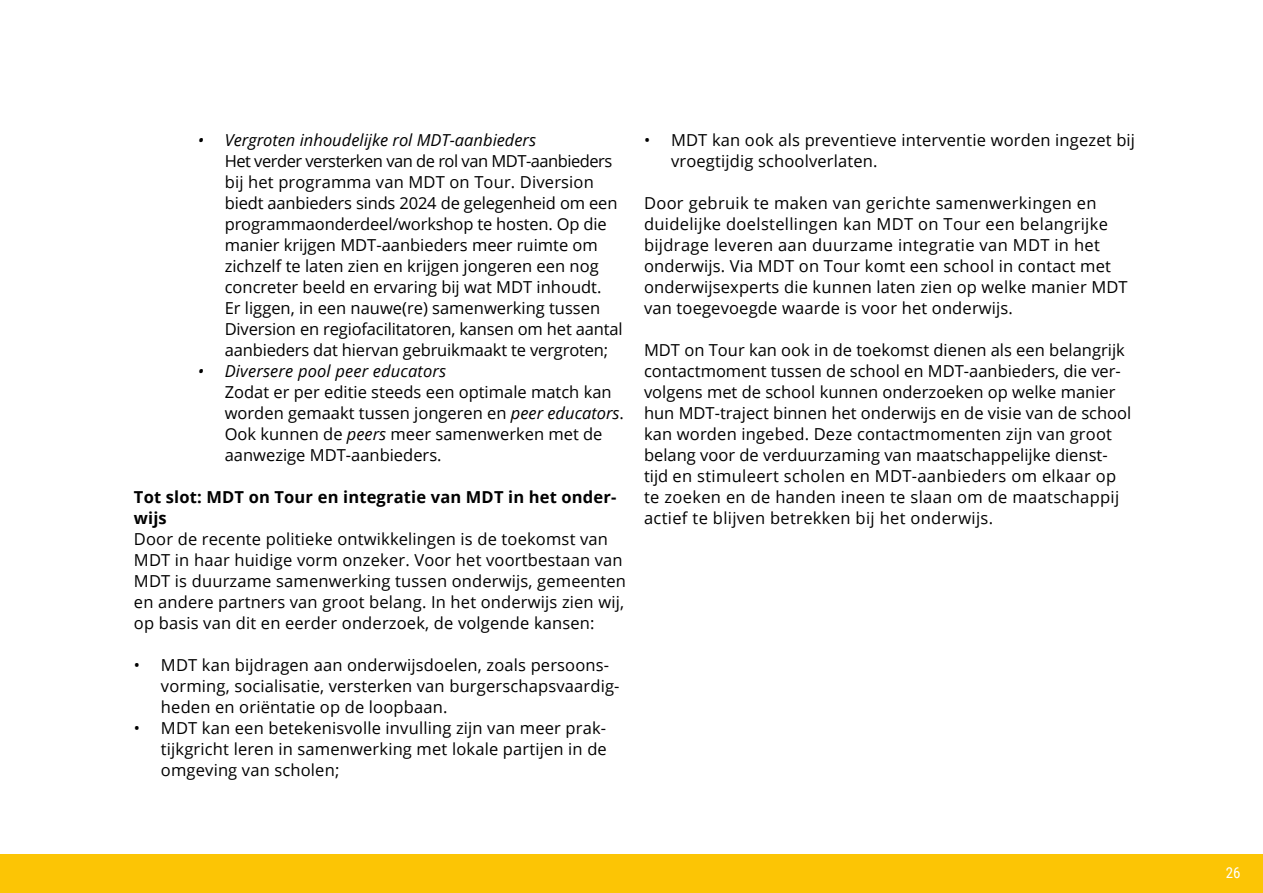
<style>
.page{position:relative;width:1263px;height:893px;background:#fff}
.page>*{position:absolute;margin:0;border:0;box-sizing:border-box;transform-origin:0 0}
.t1{font:16.5px/21px "Open Sans";letter-spacing:.01em;color:#000}
.t2{font:16.5px/21px "Open Sans";letter-spacing:-.01em;color:#000}
.t3{font:italic 16.5px "Open Sans";color:#000}
.t4{font:700 16.5px/21px "Open Sans";letter-spacing:.01em;color:#000}
.t5{font:15px "Roboto Condensed";color:#fff}
.s1{font-style:italic}
</style>
<div class="page">
<div style="left:0;top:854px;width:1263px;height:39px;background:#fcc505"></div>
<p class="t3" style="left:198px;top:129px;width:340px">• Vergroten inhoudelijke rol MDT-aanbieders</p>
<p class="t2" style="left:225px;top:150px;width:399px">Het verder versterken van de rol van MDT-aanbieders bij het programma van MDT on Tour. Diversion biedt aanbieders sinds 2024 de gelegenheid om een programmaonderdeel/workshop te hosten. Op die manier krijgen MDT-aanbieders meer ruimte om zichzelf te laten zien en krijgen jongeren een nog concreter beeld en ervaring bij wat MDT inhoudt.<br>Er liggen, in een nauwe(re) samenwerking tussen Diversion en regiofacilitatoren, kansen om het aantal aanbieders dat hiervan gebruikmaakt te vergroten;</p>
<p class="t3" style="left:198px;top:360px;width:250px">• Diversere pool peer educators</p>
<p class="t1" style="left:225px;top:381px;width:401px">Zodat er per editie steeds een optimale match kan worden gemaakt tussen jongeren en <span class="s1">peer educators</span>.<br>Ook kunnen de <span class="s1">peers</span> meer samenwerken met de aanwezige MDT-aanbieders.</p>
<p class="t4" style="left:134px;top:486px;width:484px">Tot slot: MDT on Tour en integratie van MDT in het onder&shy;wijs</p>
<p class="t1" style="left:134px;top:528px;width:494px">Door de recente politieke ontwikkelingen is de toekomst van MDT in haar huidige vorm onzeker. Voor het voortbestaan van MDT is duurzame samenwerking tussen onderwijs, gemeenten en andere partners van groot belang. In het onderwijs zien wij, op basis van dit en eerder onderzoek, de volgende kansen:</p>
<p class="t1" style="left:161px;top:654px;width:460px;text-indent:-27px">• MDT kan bijdragen aan onderwijsdoelen, zoals persoons&shy;vorming, socialisatie, versterken van burgerschapsvaardig&shy;heden en oriëntatie op de loopbaan.</p>
<p class="t1" style="left:161px;top:717px;width:447px;text-align:justify;text-indent:-27px">• MDT kan een betekenisvolle invulling zijn van meer prak&shy;tijkgricht leren in samenwerking met lokale partijen in de omgeving van scholen;</p>
<p class="t1" style="left:671px;top:129px;width:466px;text-indent:-27px">• MDT kan ook als preventieve interventie worden ingezet bij vroegtijdig schoolverlaten.</p>
<p class="t1" style="left:644px;top:192px;width:485px">Door gebruik te maken van gerichte samenwerkingen en duidelijke doelstellingen kan MDT on Tour een belangrijke bijdrage leveren aan duurzame integratie van MDT in het onderwijs. Via MDT on Tour komt een school in contact met onderwijsexperts die kunnen laten zien op welke manier MDT van toegevoegde waarde is voor het onderwijs.</p>
<p class="t1" style="left:644px;top:339px;width:489px">MDT on Tour kan ook in de toekomst dienen als een belangrijk contactmoment tussen de school en MDT-aanbieders, die ver&shy;volgens met de school kunnen onderzoeken op welke manier hun MDT-traject binnen het onderwijs en de visie van de school kan worden ingebed. Deze contactmomenten zijn van groot belang voor de verduurzaming van maatschappelijke dienst&shy;tijd en stimuleert scholen en MDT-aanbieders om elkaar op te zoeken en de handen ineen te slaan om de maatschappij actief te blijven betrekken bij het onderwijs.</p>
<p class="t5" style="left:1226px;top:862px;width:16px">26</p>
</div>
